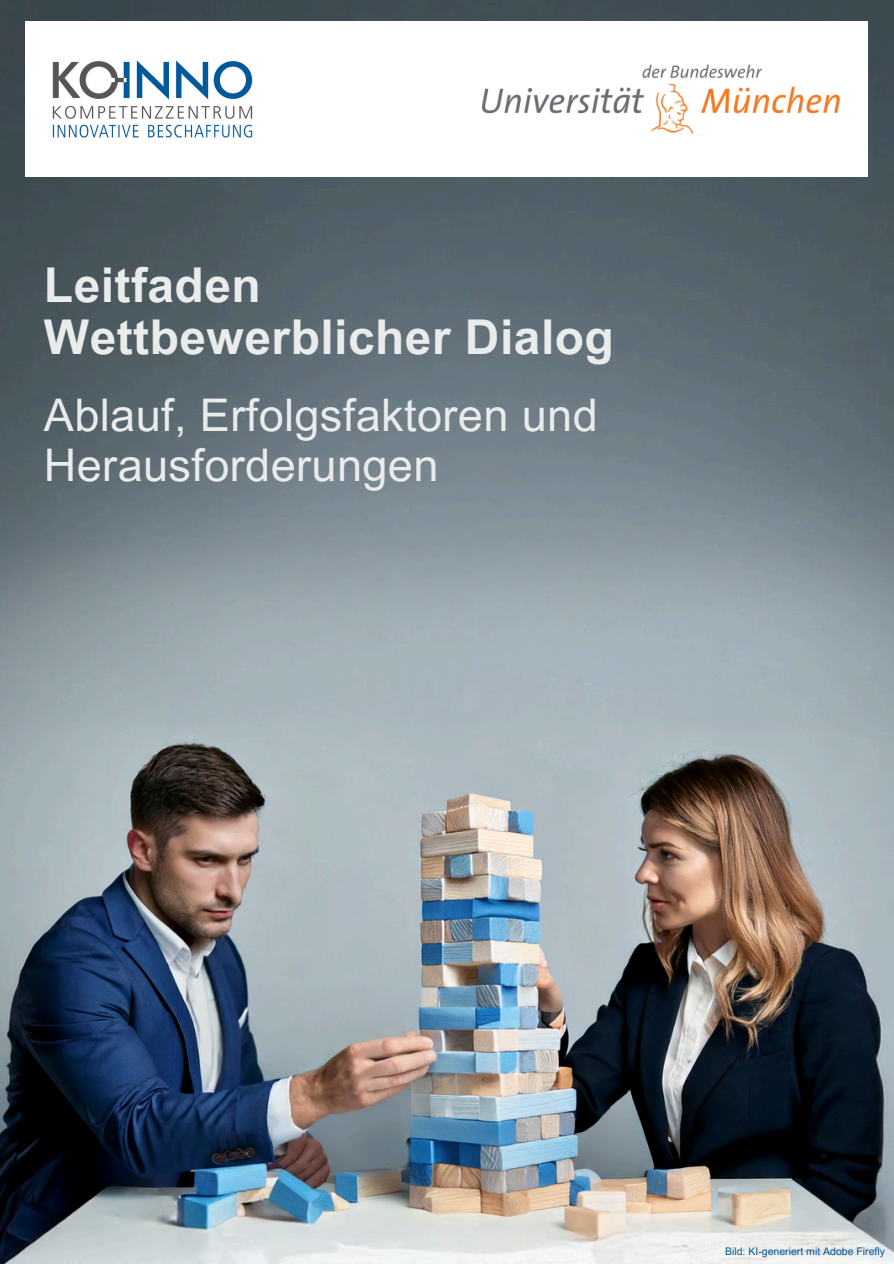
<style>
.page{position:relative;width:894px;height:1264px;background:#fff}
.page>*{position:absolute;margin:0;border:0;box-sizing:border-box;transform-origin:0 0}
.t1{font:700 48px/51.8px "Arial MT Pro";letter-spacing:.01em;color:#eaebeb}
.t2{font:45px/49.5px "Arial MT Pro";letter-spacing:.01em;color:#eaebeb}
.t3{font:10.5px "Arial MT Pro";color:#005597}
</style>
<div class="page">
<img style="left:0;top:0;width:893px;height:1263px">
<div style="left:25px;top:22px;width:842px;height:155px;background:#fff"></div>
<img style="left:52px;top:60px;width:201px;height:78px">
<img style="left:482px;top:65px;width:356px;height:69px">
<p class="t1" style="left:44px;top:265px;width:571px">Leitfaden<br>Wettbewerblicher Dialog</p>
<p class="t2" style="left:44px;top:396px;width:555px">Ablauf, Erfolgsfaktoren und<br>Herausforderungen</p>
<p class="t3" style="left:724px;top:1247px;width:161px">Bild: KI-generiert mit Adobe Firefly</p>
</div>
